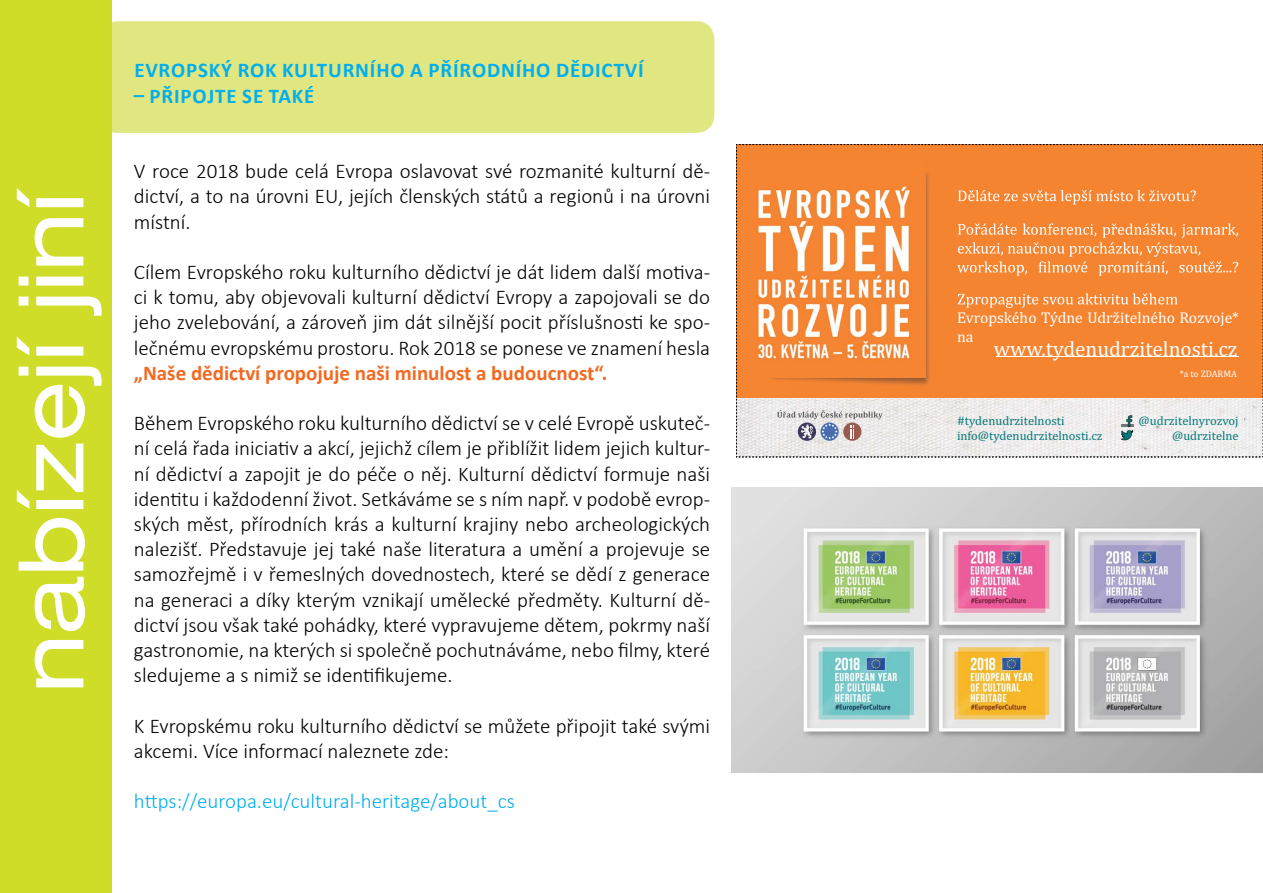
<style>
.page{position:relative;width:1263px;height:893px;background:#fff}
.page>*{position:absolute;margin:0;border:0;box-sizing:border-box;transform-origin:0 0}
.t1{font:expanded 90px "Helvetica Neue LT Pro";color:#fff}
.t2{font:21.3px "Cambria";color:#fff}
.t3{font:300 21px/25.2px "Calibri";color:#000;text-align:justify}
.t4{font:700 21px "Calibri";letter-spacing:.04em;color:#00aeef}
.t5{font:700 21px "Calibri";color:#f26921}
.t6{font:300 21px "Calibri";color:#00aeef}
.t7{font:15.75px/18.9px "Cambria";color:#fff}
.t8{font:12.6px/15.1px "Cambria";color:#047978}
.t9{font:9.45px "Cambria";color:#fff}
</style>
<div class="page">
<img style="left:731px;top:487px;width:532px;height:285px">
<div style="left:99px;top:21px;width:615px;height:112px;background:#e0e781;border-radius:18px"></div>
<div style="left:0;top:0;width:112px;height:893px;background:#d0dd28"></div>
<svg style="left:736px;top:145px;width:527px;height:312px;background:#f19f63"></svg>
<h1 class="t1" style="left:0;top:693px;width:506px;rotate:-90deg">nabízejí jiní</h1>
<p class="t4" style="left:134px;top:56px;width:208px">Evropský rok ku lturn</p>
<p class="t4" style="left:370px;top:56px;width:275px">ího a přírodního dědictví</p>
<p class="t4" style="left:134px;top:81px;width:182px">– připojte se také</p>
<p class="t3" style="left:134px;top:158px;width:578px">V roce 2018 bude celá Evropa oslavovat své rozmanité kulturní dě&shy;dictví, a to na úrovni EU, jejích členských států a regionů i na úrovni místní.</p>
<p class="t3" style="left:134px;top:259px;width:578px">Cílem Evropského roku kulturního dědictví je dát lidem další motiva&shy;ci k tomu, aby objevovali kulturní dědictví Evropy a zapojovali se do jeho zvelebování, a zároveň jim dát silnější pocit příslušnosti ke spo&shy;lečnému evropskému prostoru. Rok 2018 se ponese ve znamení hesla</p>
<p class="t5" style="left:134px;top:358px;width:475px">„Naše dědictví propojuje naši minulost a budoucnost“.</p>
<p class="t3" style="left:134px;top:410px;width:578px">Během Evropského roku kulturního dědictví se v celé Evropě uskuteč&shy;ní celá řada iniciativ a akcí, jejichž cílem je přiblížit lidem jejich kultur&shy;ní dědictví a zapojit je do péče o něj. Kulturní dědictví formuje naši identitu i každodenní život. Setkáváme se s ním např. v podobě evrop&shy;ských měst, přírodních krás a kulturní krajiny nebo archeologických nalezišť. Představuje jej také naše literatura a umění a projevuje se samozřejmě i v řemeslných dovednostech, které se dědí z generace na generaci a díky kterým vznikají umělecké předměty. Kulturní dě&shy;dictví jsou však také pohádky, které vypravujeme dětem, pokrmy naší gastronomie, na kterých si společně pochutnáváme, nebo filmy, které sledujeme a s nimiž se identifikujeme.</p>
<p class="t3" style="left:134px;top:713px;width:578px">K Evropskému roku kulturního dědictví se můžete připojit také svými akcemi. Více informací naleznete zde:</p>
<p class="t6" style="left:134px;top:788px;width:382px">https://europa.eu/cultural-heritage/about_cs</p>
<p class="t7" style="left:957px;top:310px;width:283px">Evropského Týdne Udržitelného Rozvoje* na</p>
<p class="t2" style="left:994px;top:341px;width:245px">www.tydenudrzitelnosti.cz</p>
<p class="t9" style="left:1180px;top:370px;width:59px">*a to ZDARMA</p>
<p class="t8" style="left:957px;top:414px;width:147px">#tydenudrzitelnosti info@tydenudrzitelnosti.cz</p>
<p class="t8" style="left:1139px;top:414px;width:102px;text-align:right">@udrzitelnyrozvoj @udrzitelne</p>
</div>
